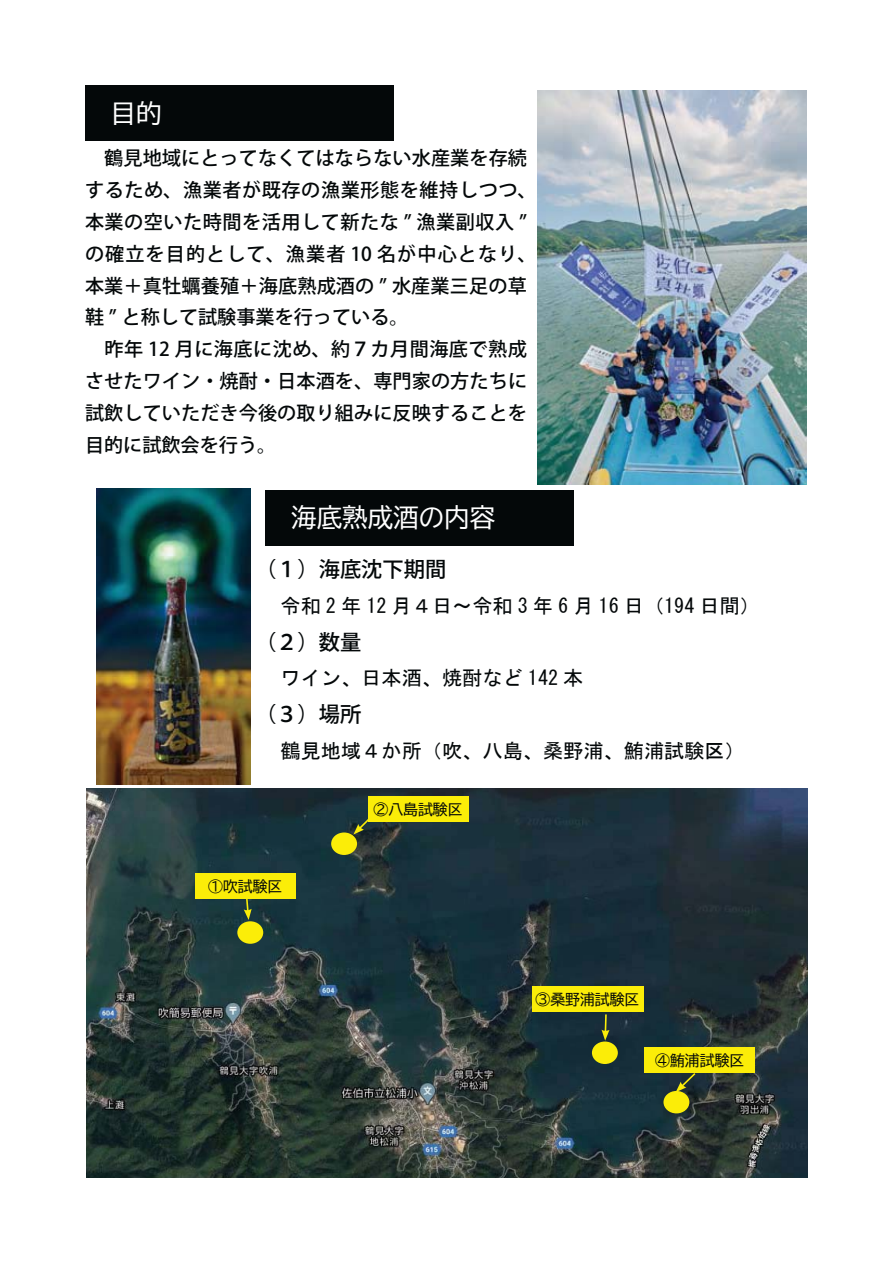
<style>
.page{position:relative;width:893px;height:1263px;background:#fff}
.page>*{position:absolute;margin:0;border:0;box-sizing:border-box;transform-origin:0 0}
.t1{font:25.5px "BIZ UD Gothic";color:#fff}
.t2{font:21.3px "Koz Go Pro Medium 90 msp RKSJ H";color:#040809}
.t3{font:20.25px "MS Gothic";color:#040809}
.t4{font:19.2px/32px "Koz Go Pro Medium 90 msp RKSJ H";letter-spacing:.01em;color:#040809}
.t5{font:14.85px "BIZ UD Gothic";color:#040809}
</style>
<div class="page">
<div style="left:85px;top:85px;width:308px;height:56px;background:#040809"></div>
<div style="left:266px;top:490px;width:308px;height:55px;background:#040809"></div>
<img style="left:86px;top:789px;width:722px;height:389px">
<div style="left:331px;top:832px;width:26px;height:23px;background:#fbed08;border-radius:50%"></div>
<div style="left:592px;top:1042px;width:26px;height:22px;background:#fbed08;border-radius:50%"></div>
<div style="left:368px;top:797px;width:101px;height:25px;background:#fbed08"></div>
<div style="left:644px;top:1048px;width:111px;height:25px;background:#fbed08"></div>
<div style="left:532px;top:986px;width:111px;height:26px;background:#fbed08"></div>
<svg style="left:353px;top:814px;width:21px;height:21px"></svg>
<svg style="left:676px;top:1073px;width:21px;height:19px"></svg>
<svg style="left:601px;top:1013px;width:8px;height:28px"></svg>
<div style="left:663px;top:1091px;width:26px;height:22px;background:#fbed08;border-radius:50%"></div>
<div style="left:237px;top:921px;width:26px;height:23px;background:#fbed08;border-radius:50%"></div>
<div style="left:195px;top:874px;width:101px;height:25px;background:#fbed08"></div>
<svg style="left:244px;top:899px;width:8px;height:21px"></svg>
<img style="left:97px;top:489px;width:154px;height:296px">
<img style="left:538px;top:91px;width:268px;height:393px">
<h1 class="t1" style="left:85px;top:100px;width:78px">　目的</h1>
<p class="t4" style="left:85px;top:144px;width:453px">　鶴見地域にとってなくてはならない水産業を存続するため、漁業者が既存の漁業形態を維持しつつ、本業の空いた時間を活用して新たな ” 漁業副収入 ”の確立を目的として、漁業者 10 名が中心となり、本業＋真牡蠣養殖＋海底熟成酒の ” 水産業三足の草鞋 ” と称して試験事業を行っている。<br>　昨年 12 月に海底に沈め、約７カ月間海底で熟成させたワイン・焼酎・日本酒を、専門家の方たちに試飲していただき今後の取り組みに反映することを目的に試飲会を行う。</p>
<h1 class="t1" style="left:266px;top:505px;width:231px">　海底熟成酒の内容</h1>
<p class="t2" style="left:255px;top:561px;width:193px">（１）海底沈下期間</p>
<p class="t3" style="left:281px;top:595px;width:481px">令和 2 年 12 月４日～令和 3 年 6 月 16 日（194 日間）</p>
<p class="t2" style="left:255px;top:633px;width:108px">（２）数量</p>
<p class="t3" style="left:281px;top:668px;width:304px">ワイン、日本酒、焼酎など 142 本</p>
<p class="t2" style="left:255px;top:706px;width:108px">（３）場所</p>
<p class="t3" style="left:281px;top:740px;width:466px">鶴見地域４か所（吹、八島、桑野浦、鮪浦試験区）</p>
<p class="t5" style="left:208px;top:879px;width:76px">①吹試験区</p>
<p class="t5" style="left:374px;top:802px;width:91px">②八島試験区</p>
<p class="t5" style="left:536px;top:992px;width:105px">③桑野浦試験区</p>
<p class="t5" style="left:655px;top:1053px;width:91px">④鮪浦試験区</p>
</div>
